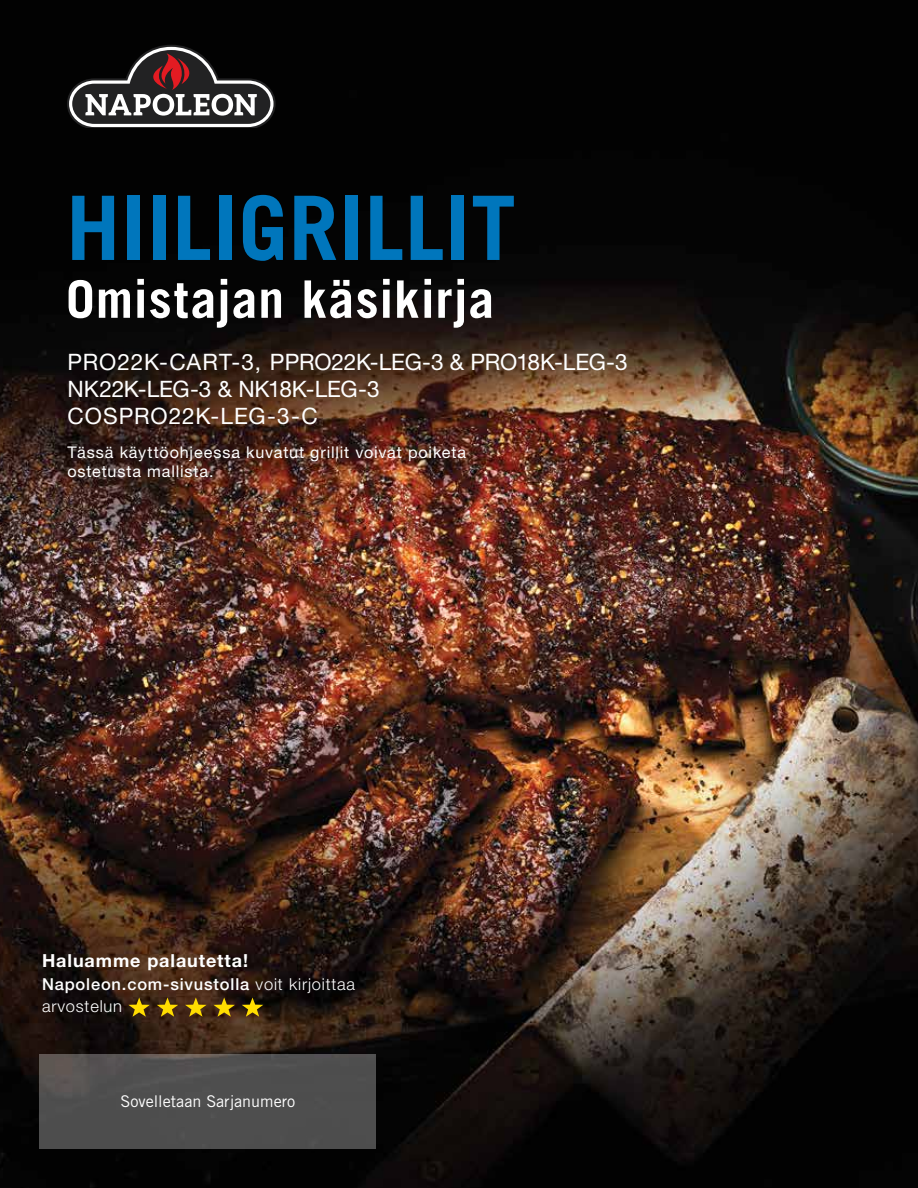
<style>
.page{position:relative;width:918px;height:1188px;background:#fff}
.page>*{position:absolute;margin:0;border:0;box-sizing:border-box;transform-origin:0 0}
.t1{font:700 88.95px "Trade Gothic LT Std";letter-spacing:.01em;color:#0076bc}
.t2{font:700 51.75px "Trade Gothic LT Std";letter-spacing:.015em;color:#fff}
.t3{font:22.65px/27.2px "Helvetica Neue";letter-spacing:-.005em;color:#fff}
.t4{font:700 18px "Helvetica Neue";letter-spacing:.05em;color:#fff}
.t5{font:300 16.5px/22.5px "Helvetica Neue";letter-spacing:.05em;color:#fff}
.t6{font:16.2px/19.4px "Helvetica Neue";letter-spacing:.055em;color:#fff}
.t7{font:16.2px "Trade Gothic LT Std";color:#fff}
.s1{font-weight:500}
</style>
<div class="page">
<img style="left:0;top:0;width:918px;height:1188px">
<svg style="left:67px;top:45px;width:209px;height:83px"></svg>
<div style="left:40px;top:1054px;width:336px;height:95px;background:#4e4e4e"></div>
<svg style="left:128px;top:997px;width:22px;height:20px"></svg>
<svg style="left:157px;top:997px;width:21px;height:20px"></svg>
<svg style="left:185px;top:997px;width:22px;height:20px"></svg>
<svg style="left:213px;top:997px;width:22px;height:20px"></svg>
<svg style="left:242px;top:997px;width:21px;height:20px"></svg>
<h1 class="t1" style="left:66px;top:174px;width:451px">HIILIGRILLIT</h1>
<h2 class="t2" style="left:66px;top:268px;width:430px">Omistajan käsikirja</h2>
<p class="t3" style="left:68px;top:350px;width:562px">PRO22K-CART-3, PPRO22K-LEG-3 &amp; PRO18K-LEG-3<br>NK22K-LEG-3 &amp; NK18K-LEG-3<br>COSPRO22K-LEG-3-C</p>
<p class="t6" style="left:68px;top:443px;width:400px">Tässä käyttöohjeessa kuvatut grillit voivat poiketa ostetusta mallista.</p>
<p class="t4" style="left:42px;top:947px;width:208px">Haluamme palautetta!</p>
<p class="t5" style="left:42px;top:972px;width:315px"><span class="s1">Napoleon.com-sivustolla</span> voit kirjoittaa arvostelun</p>
<p class="t7" style="left:121px;top:1092px;width:176px">Sovelletaan Sarjanumero</p>
</div>
